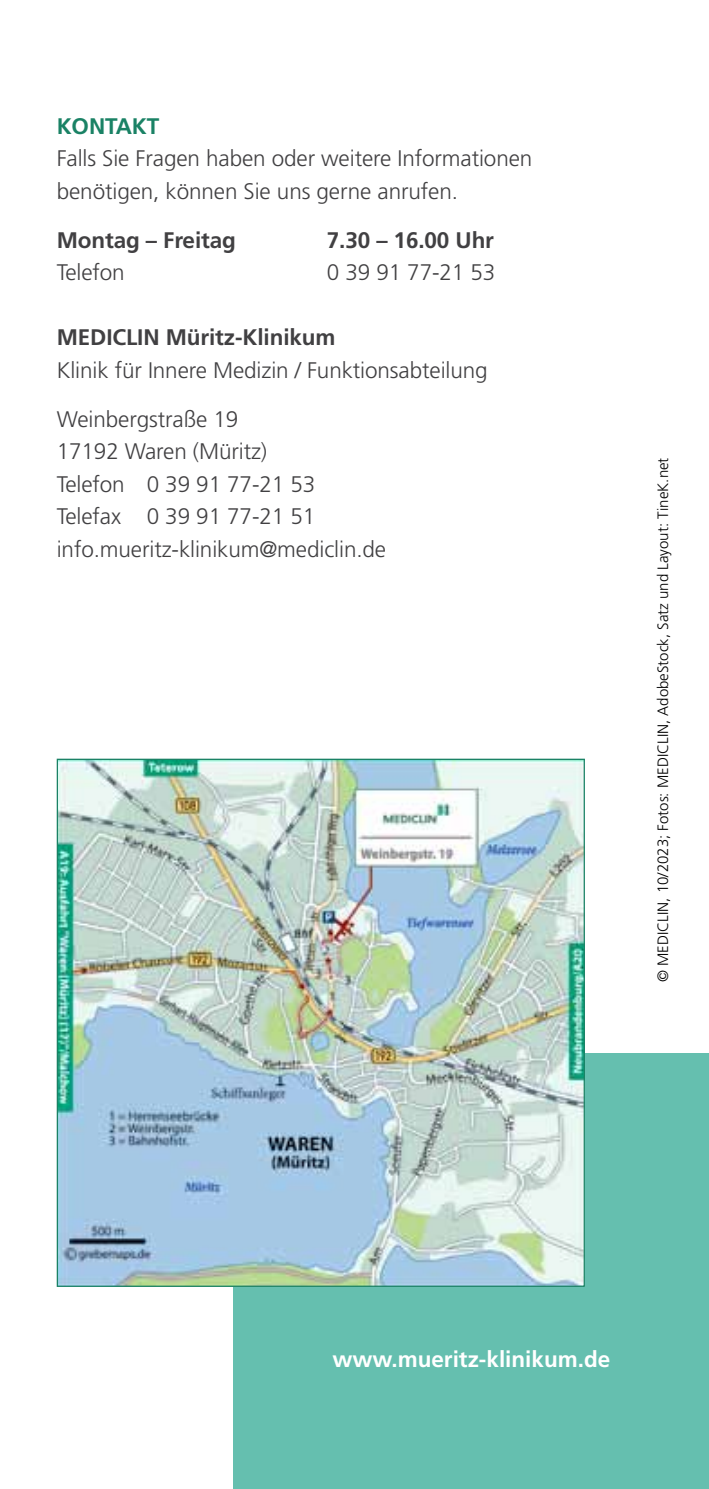
<style>
.page{position:relative;width:709px;height:1489px;background:#fff}
.page>*{position:absolute;margin:0;border:0;box-sizing:border-box;transform-origin:0 0}
.t1{font:300 22.5px/32.5px "Frutiger LT Pro";letter-spacing:-.005em;color:#414042}
.t2{font:700 22.5px "Frutiger LT Pro";letter-spacing:-.005em;color:#414042}
.t3{font:700 22.5px "Frutiger LT Pro";color:#fff}
.t4{font:700 22.5px "Frutiger LT Pro";color:#1a8265}
.t5{font:300 15px "Frutiger LT Pro";color:#000}
</style>
<div class="page">
<div style="left:234px;top:1052px;width:475px;height:436px;background:#65bfaf"></div>
<img style="left:59px;top:760px;width:524px;height:524px">
<p class="t4" style="left:57px;top:113px;width:31px">Kontakt</p>
<p class="t1" style="left:57px;top:142px;width:477px">Falls Sie Fragen haben oder weitere Informationen benötigen, können Sie uns gerne anrufen.</p>
<p class="t2" style="left:57px;top:226px;width:181px">Montag – Freitag</p>
<p class="t2" style="left:327px;top:226px;width:169px">7.30 – 16.00 Uhr</p>
<p class="t1" style="left:57px;top:256px;width:70px">Telefon</p>
<p class="t1" style="left:327px;top:256px;width:170px">0 39 91 77-21 53</p>
<p class="t2" style="left:57px;top:324px;width:34px">MediClin</p>
<p class="t2" style="left:166px;top:324px;width:171px">Müritz-Klinikum</p>
<p class="t1" style="left:57px;top:346px;width:432px;line-height:48.8px">Klinik für Innere Medizin / Funktionsabteilung<br>Weinbergstraße 19</p>
<p class="t1" style="left:57px;top:435px;width:331px">17192 Waren (Müritz)<br>Telefon 0 39 91 77-21 53<br>Telefax 0 39 91 77-21 51 info.mueritz-klinikum@mediclin.de</p>
<p class="t5" style="left:654px;top:981px;width:526px;rotate:-90deg">© MediClin, 10/2023; Fotos: MEDICLIN, AdobeStock, Satz und Layout: TineK.net</p>
<p class="t3" style="left:332px;top:1345px;width:279px">www.mueritz-klinikum.de</p>
</div>
